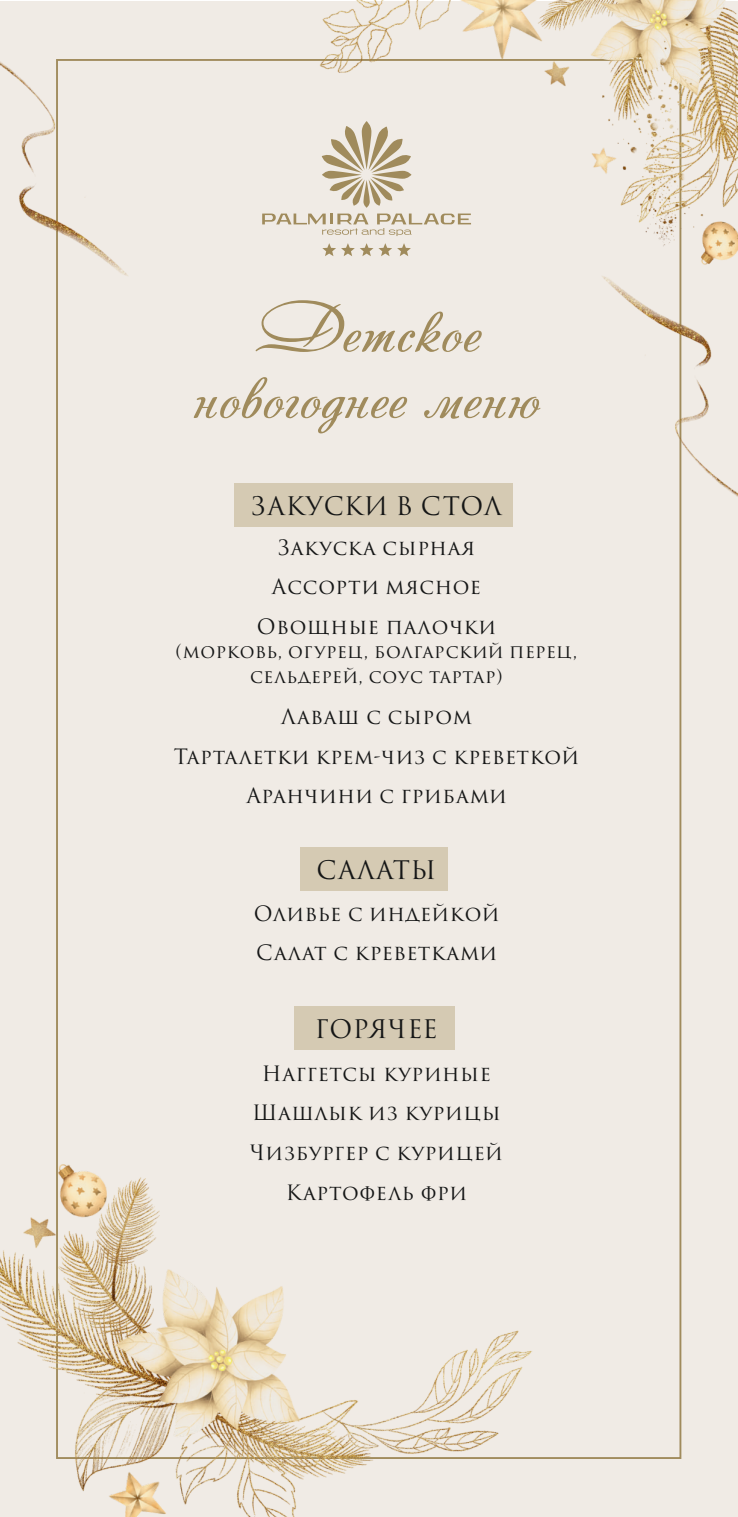
<style>
.page{position:relative;width:738px;height:1517px;background:#fff}
.page>*{position:absolute;margin:0;border:0;box-sizing:border-box;transform-origin:0 0}
.t1{font:68.75px/66.2px "Andantinoscript";color:#a08b5c;text-align:center;scale:1.05 1}
.t2{font:25px "Trajan Pro 3";letter-spacing:.03em;color:#151616}
.t3{font:20.5px/39.8px "Trajan Pro 3";letter-spacing:.035em;color:#151616;text-align:center}
.t4{font:18.25px/25.8px "Trajan Pro 3";letter-spacing:.03em;color:#151616;text-align:center}
</style>
<div class="page">
<div style="left:0;top:1px;width:737px;height:1516px;background:#f0ebe5"></div>
<img style="left:307px;top:1px;width:430px;height:272px">
<img style="left:602px;top:273px;width:135px;height:240px">
<img style="left:0;top:59px;width:180px;height:221px">
<img style="left:0;top:1131px;width:552px;height:386px">
<div style="left:294px;top:1006px;width:160px;height:44px;background:#d5cab3"></div>
<div style="left:300px;top:847px;width:148px;height:44px;background:#d5cab3"></div>
<div style="left:233px;top:483px;width:279px;height:44px;background:#d5cab3"></div>
<svg style="left:262px;top:121px;width:208px;height:115px"></svg>
<svg style="left:322px;top:243px;width:88px;height:13px"></svg>
<h1 class="t1" style="left:194px;top:294px;width:333px">Детское новогоднее меню</h1>
<p class="t2" style="left:251px;top:496px;width:251px">ЗАКУСКИ В СТОЛ</p>
<p class="t3" style="left:257px;top:529px;width:240px">Закуска сырная<br>Ассорти мясное<br>Овощные палочки</p>
<p class="t4" style="left:175px;top:640px;width:403px">(морковь, огурец, болгарский перец, сельдерей, соус тартар)</p>
<p class="t3" style="left:174px;top:699px;width:406px">Лаваш с сыром<br>Тарталетки крем-чиз с креветкой<br>Аранчини с грибами</p>
<p class="t2" style="left:316px;top:860px;width:121px">САЛАТЫ</p>
<p class="t3" style="left:253px;top:895px;width:247px;text-align:left">Оливье с индейкой<br>Салат с креветками</p>
<p class="t2" style="left:314px;top:1019px;width:124px">ГОРЯЧЕЕ</p>
<p class="t3" style="left:250px;top:1055px;width:254px">Наггетсы куриные<br>Шашлык из курицы<br>Чизбургер с курицей<br>Картофель фри</p>
</div>
